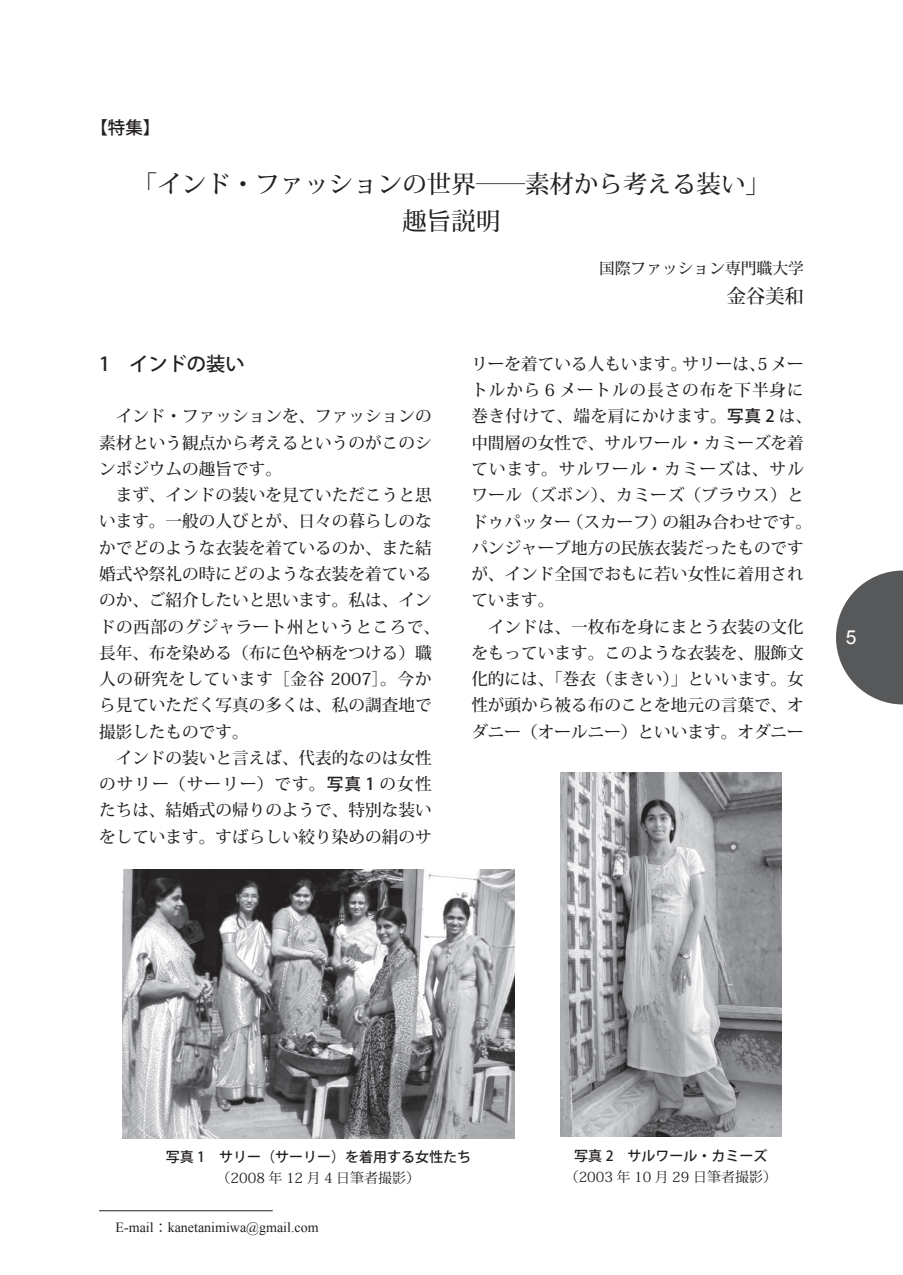
<style>
.page{position:relative;width:903px;height:1275px;background:#fff}
.page>*{position:absolute;margin:0;border:0;box-sizing:border-box;transform-origin:0 0}
.t1{font:500 24.5px/36.8px "Koz Min Pr 6 N";color:#231f20;text-align:center}
.t2{font:500 19.25px "Koz Go Pr 6 N";color:#231f20}
.t3{font:500 19.25px "Koz Min Pr 6 N";color:#231f20}
.t4{font:19.25px "Arial";color:#fff}
.t5{font:500 17.5px "Koz Go Pr 6 N";color:#231f20}
.t6{font:500 16.62px/26.2px "Koz Min Pr 6 N";color:#231f20;text-align:justify}
.t7{font:500 15.75px "Koz Min Pr 6 N";color:#231f20}
.t8{font:500 14px "Koz Go Pr 6 N";color:#231f20}
.t9{font:14px "Koz Min Pr 6 N";color:#231f20}
.t10{font:14px "Times New Roman";color:#231f20}
.s1{font-family:"Koz Go Pr 6 N"}
.s2{font-family:"Koz Min Pro"}
</style>
<div class="page">
<svg style="left:836px;top:570px;width:67px;height:134px"></svg>
<hr style="left:99px;top:1210px;width:174px;height:1px;background:#231f20">
<img style="left:122px;top:869px;width:392px;height:269px">
<img style="left:561px;top:772px;width:220px;height:364px">
<p class="t5" style="left:90px;top:118px;width:71px">【特集】</p>
<h1 class="t1" style="left:133px;top:166px;width:639px">「インド・ファッションの世界―素材から考える装い」趣旨説明</h1>
<p class="t7" style="left:599px;top:259px;width:206px">国際ファッション専門職大学</p>
<p class="t3" style="left:727px;top:285px;width:78px">金谷美和</p>
<p class="t2" style="left:99px;top:353px;width:147px">1　インドの装い</p>
<p class="t6" style="left:99px;top:404px;width:334px;text-indent:17px">インド・ファッションを、ファッションの素材という観点から考えるというのがこのシンポジウムの趣旨です。</p>
<p class="t6" style="left:99px;top:482px;width:342px;text-align:left;text-indent:17px">まず、インドの装いを見ていただこうと思います。一般の人びとが、日々の暮らしのなかでどのような衣装を着ているのか、また結婚式や祭礼の時にどのような衣装を着ているのか、ご紹介したいと思います。私は、インドの西部のグジャラート州というところで、長年、布を染める（布に色や柄をつける）職人の研究をしています［金谷 2007］。今から見ていただく写真の多くは、私の調査地で撮影したものです。</p>
<p class="t6" style="left:99px;top:745px;width:334px;text-indent:17px">インドの装いと言えば、代表的なのは女性のサリー（サーリー）です。<span class="s1">写真 1</span> の女性たちは、結婚式の帰りのようで、特別な装いをしています。すばらしい絞り染めの絹のサ</p>
<p class="t6" style="left:471px;top:351px;width:342px;text-align:left">リーを着ている人もいます。サリーは、5 メートルから 6 メートルの長さの布を下半身に巻き付けて、端を肩にかけます。<span class="s1">写真 2</span> は、中間層の女性で、サルワール・カミーズを着ています。サルワール・カミーズは、サルワール（ズボン）、カミーズ（ブラウス）とドゥパッター（スカーフ）の組み合わせです。パンジャーブ地方の民族衣装だったものですが、インド全国でおもに若い女性に着用されています。</p>
<p class="t6" style="left:471px;top:614px;width:334px;text-indent:17px">インドは、一枚布を身にまとう衣装の文化をもっています。このような衣装を、服飾文化的には、「巻衣（まきい）」といいます。女性が頭から被る布のことを地元の言葉で、オダニー（オールニー）といいます。オダニー</p>
<p class="t4" style="left:846px;top:625px;width:12px">5</p>
<p class="t8" style="left:166px;top:1149px;width:307px">写真 1　サリー（サーリー）を着用する女性たち</p>
<p class="t9" style="left:217px;top:1170px;width:205px">（2008 年 12 月 4 日筆者撮影）</p>
<p class="t10" style="left:116px;top:1218px;width:205px">E-mail<span class="s2">：</span>kanetanimiwa@gmail.com</p>
<p class="t8" style="left:574px;top:1147px;width:195px">写真 2　サルワール・カミーズ</p>
<p class="t9" style="left:565px;top:1168px;width:214px">（2003 年 10 月 29 日筆者撮影）</p>
</div>
